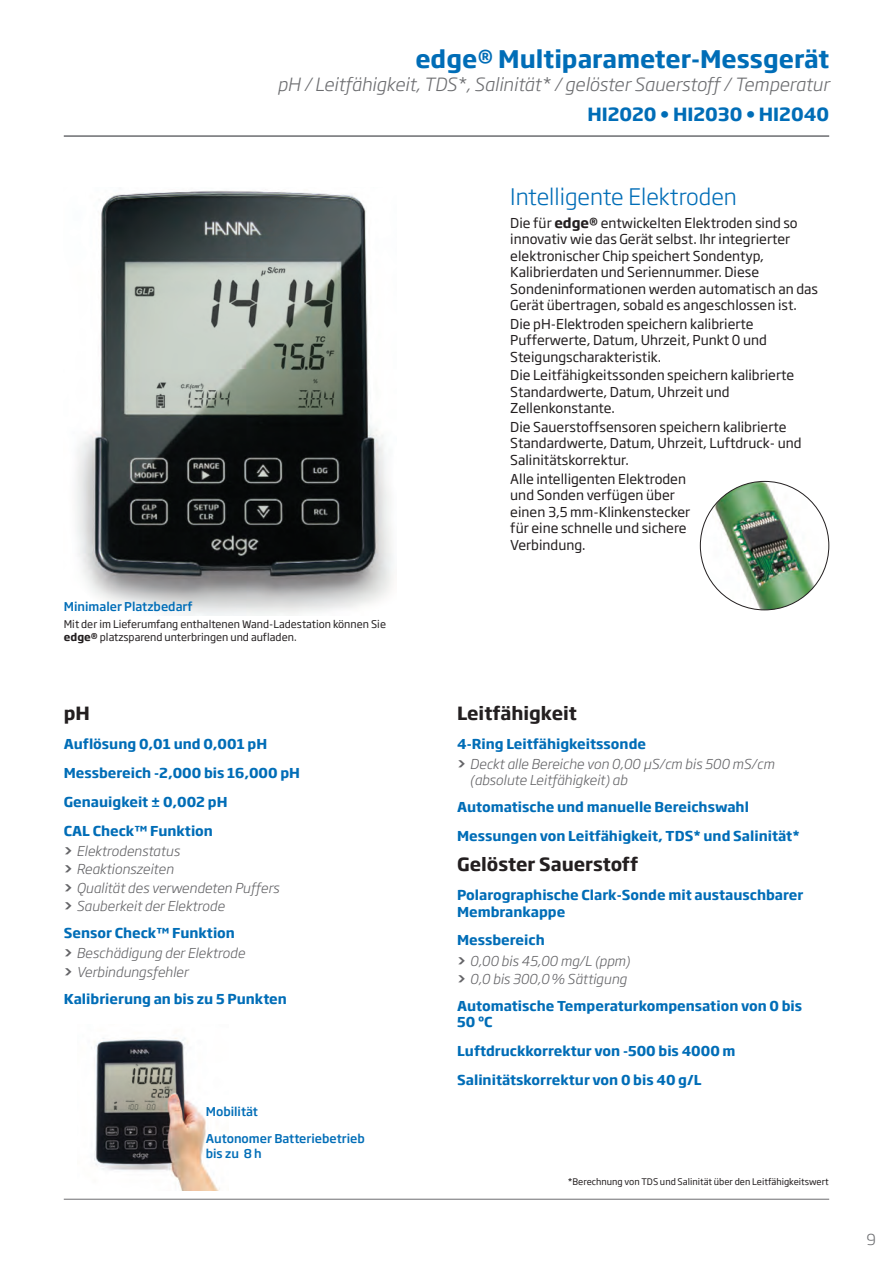
<style>
.page{position:relative;width:893px;height:1263px;background:#fff}
.page>*{position:absolute;margin:0;border:0;box-sizing:border-box;transform-origin:0 0}
.t1{font:700 24px "Soho Gothic Pro";color:#006db7}
.t2{font:300 22.5px "Soho Gothic Pro";color:#006db7}
.t3{font:italic 300 18px "Soho Gothic Pro";color:#6c6d70}
.t4{font:700 18px "Soho Gothic Pro";color:#231f20}
.t5{font:700 18px "Soho Gothic Pro";color:#006db7}
.t6{font:300 15px "Soho Gothic Pro";color:#6c6d70}
.t7{font:13.5px/16.5px "Soho Gothic Pro";color:#231f20}
.t8{font:700 13.5px/29px "Soho Gothic Pro";color:#006db7}
.t9{font:italic 300 13.5px/18.3px "Soho Gothic Pro";color:#636366}
.t10{font:500 12px/14.4px "Soho Gothic Pro";color:#006db7}
.t11{font:10.5px/12.6px "Soho Gothic Pro";color:#231f20}
.t12{font:9px "Soho Gothic Pro";color:#231f20}
.s1{font-weight:700}
.s2{font-weight:700;font-style:normal}
.s3{font-weight:700;font-style:normal;color:#006db7}
.s4{color:#636366}
.s5{font-weight:300;font-style:italic;color:#636366}
</style>
<div class="page">
<img style="left:76px;top:190px;width:317px;height:426px">
<img style="left:700px;top:481px;width:129px;height:129px;border-radius:64px">
<img style="left:94px;top:1038px;width:126px;height:153px">
<hr style="left:64px;top:135px;width:765px;height:2px;background:#6c6d70">
<hr style="left:64px;top:1199px;width:765px;height:1px;background:#6c6d70">
<h1 class="t1" style="left:415px;top:40px;width:415px">edge® Multiparameter-Messgerät</h1>
<h3 class="t3" style="left:278px;top:71px;width:553px">pH / Leitfähigkeit, TDS*, Salinität* / gelöster Sauerstoff / Temperatur</h3>
<h3 class="t5" style="left:587px;top:100px;width:243px">HI2020 • HI2030 • HI2040</h3>
<p class="t10" style="left:64px;top:599px;width:130px">Minimaler Platzbedarf</p>
<p class="t11" style="left:64px;top:617px;width:324px">Mit der im Lieferumfang enthaltenen Wand-Ladestation können Sie <span class="s1">edge®</span> platzsparend unterbringen und aufladen.</p>
<h3 class="t4" style="left:64px;top:699px;width:28px">pH</h3>
<p class="t8" style="left:64px;top:728px;width:238px">Auflösung 0,01 und 0,001 pH<br>Messbereich -2,000 bis 16,000 pH<br>Genauigkeit ± 0,002 pH<br>CAL Check™ Funktion</p>
<p class="t9" style="left:64px;top:841px;width:217px"><span class="s2">&gt;</span> Elektrodenstatus<br><span class="s2">&gt;</span> Reaktionszeiten<br><span class="s2">&gt;</span> Qualität des verwendeten Puffers <span class="s2">&gt;</span> Sauberkeit der Elektrode</p>
<p class="t9" style="left:64px;top:922px;width:183px;line-height:20.4px"><span class="s3">Sensor Check™ Funktion </span><span class="s2">&gt;</span> Beschädigung der Elektrode</p>
<p class="t8" style="left:64px;top:957px;width:225px;line-height:26.8px"><span class="s4">&gt;</span> <span class="s5">Verbindungsfehler<br></span>Kalibrierung an bis zu 5 Punkten</p>
<p class="t10" style="left:206px;top:1104px;width:54px">Mobilität</p>
<p class="t10" style="left:206px;top:1131px;width:160px">Autonomer Batteriebetrieb bis zu 8 h</p>
<h2 class="t2" style="left:510px;top:179px;width:228px">Intelligente Elektroden</h2>
<p class="t7" style="left:510px;top:214px;width:309px">Die für <span class="s1">edge®</span> entwickelten Elektroden sind so innovativ wie das Gerät selbst. Ihr integrierter elektronischer Chip speichert Sondentyp, Kalibrierdaten und Seriennummer. Diese Sondeninformationen werden automatisch an das Gerät übertragen, sobald es angeschlossen ist.</p>
<p class="t7" style="left:510px;top:315px;width:258px">Die pH-Elektroden speichern kalibrierte<br>Pufferwerte, Datum, Uhrzeit, Punkt 0 und<br>Steigungscharakteristik.</p>
<p class="t7" style="left:510px;top:366px;width:285px">Die Leitfähigkeitssonden speichern kalibrierte<br>Standardwerte, Datum, Uhrzeit und<br>Zellenkonstante.</p>
<p class="t7" style="left:510px;top:418px;width:293px">Die Sauerstoffsensoren speichern kalibrierte<br>Standardwerte, Datum, Uhrzeit, Luftdruck- und<br>Salinitätskorrektur.</p>
<p class="t7" style="left:510px;top:470px;width:182px">Alle intelligenten Elektroden und Sonden verfügen über einen 3,5 mm-Klinkenstecker für eine schnelle und sichere<br>Verbindung.</p>
<h3 class="t4" style="left:457px;top:699px;width:121px">Leitfähigkeit</h3>
<p class="t9" style="left:457px;top:733px;width:319px;line-height:20.4px"><span class="s3">4-Ring Leitfähigkeitssonde<br></span><span class="s2">&gt;</span> Deckt alle Bereiche von 0,00 μS/cm bis 500 mS/cm</p>
<p class="t9" style="left:470px;top:770px;width:159px">(absolute Leitfähigkeit) ab</p>
<p class="t8" style="left:457px;top:792px;width:344px">Automatische und manuelle Bereichswahl<br>Messungen von Leitfähigkeit, TDS* und Salinität*</p>
<h3 class="t4" style="left:457px;top:850px;width:183px">Gelöster Sauerstoff</h3>
<p class="t8" style="left:457px;top:886px;width:348px;line-height:16.2px">Polarographische Clark-Sonde mit austauschbarer<br>Membrankappe</p>
<p class="t9" style="left:457px;top:929px;width:174px;line-height:20.4px"><span class="s3">Messbereich<br></span><span class="s2">&gt;</span> 0,00 bis 45,00 mg/L (ppm)</p>
<p class="t8" style="left:457px;top:965px;width:347px;line-height:26.8px"><span class="s4">&gt;</span> <span class="s5">0,0 bis 300,0% Sättigung<br></span>Automatische Temperaturkompensation von 0 bis</p>
<p class="t8" style="left:457px;top:1007px;width:280px">50 ºC<br>Luftdruckkorrektur von -500 bis 4000 m<br>Salinitätskorrektur von 0 bis 40 g/L</p>
<p class="t12" style="left:568px;top:1175px;width:262px">*Berechnung von TDS und Salinität über den Leitfähigkeitswert</p>
<p class="t6" style="left:867px;top:1228px;width:11px">9</p>
</div>
